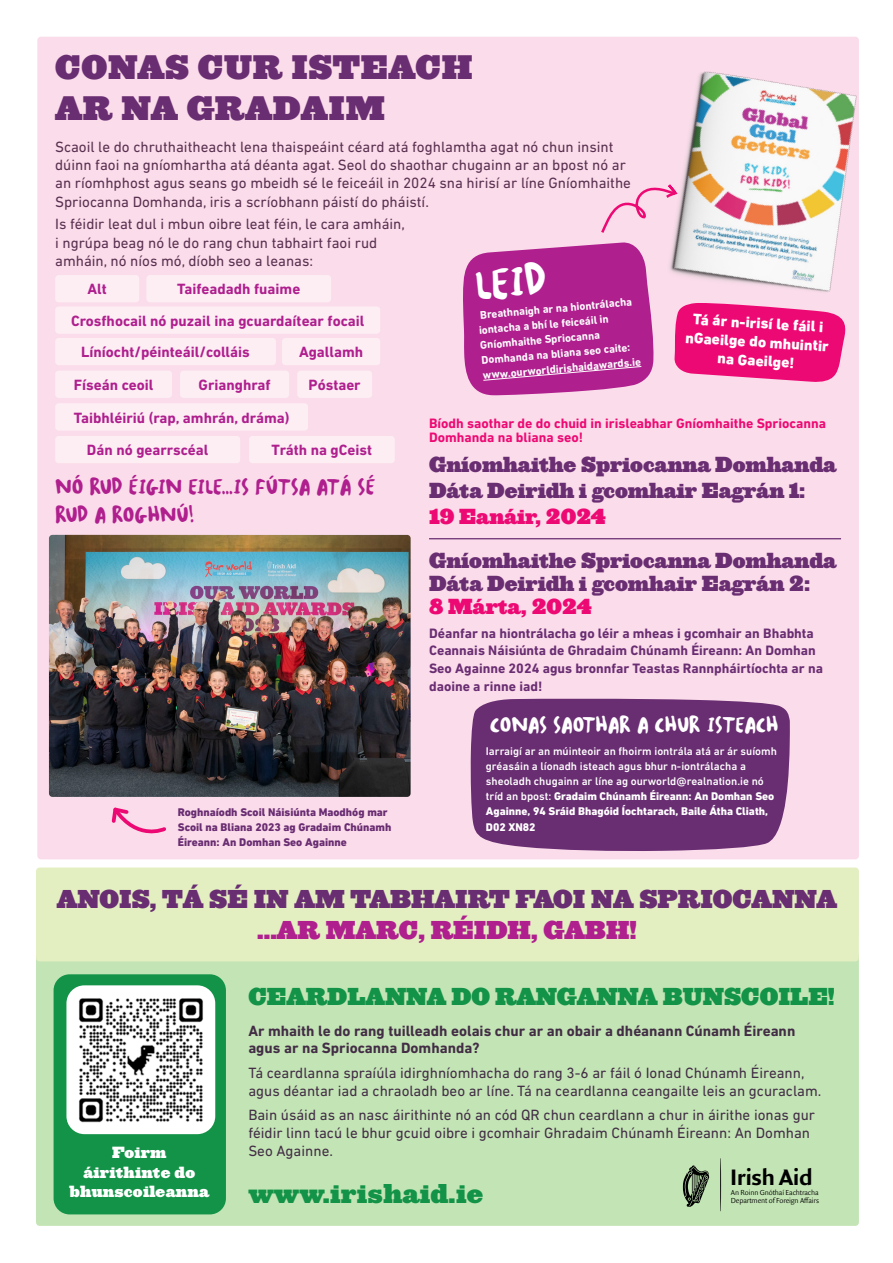
<style>
.page{position:relative;width:893px;height:1263px;background:#fff}
.page>*{position:absolute;margin:0;border:0;box-sizing:border-box;transform-origin:0 0}
.t1{font:45.3px "Stanton ICG";color:#fff}
.t2{font:31.5px/40.3px "Ziggurat HTF Black";letter-spacing:.02em;color:#692d72}
.t3{font:25.2px "Ziggurat HTF Black";letter-spacing:.02em;color:#129347}
.t4{font:24px "Ziggurat HTF Black";color:#692d72}
.t5{font:24px "Ziggurat HTF Black";color:#af1f8e}
.t6{font:700 24px "Quadraat Sans Pro";letter-spacing:-.02em;color:#000}
.t7{font:22.65px/27.2px "Stanton ICG";color:#af1f8e}
.t8{font:22.65px "Ziggurat HTF Black";color:#129347}
.t9{font:22.65px "Stanton ICG";color:#fff}
.t10{font:20.1px/26.2px "Ziggurat HTF Black";color:#692d72}
.t11{font:20.1px "Ziggurat HTF Black";color:#ed0973}
.t12{font:800 15.45px/18.8px "DIN Next LT Pro";color:#fff;text-align:center}
.t13{font:15.15px/18.1px "DIN Next LT Pro";color:#593050}
.t14{font:15.15px/17.7px "DIN Next LT Pro";color:#422d45}
.t15{font:700 15.15px/32.7px "DIN Next LT Pro";color:#af1f8e}
.t16{font:700 15.15px/17.7px "DIN Next LT Pro";color:#422d45}
.t17{font:15px/19.5px "Ziggurat HTF Black";letter-spacing:.02em;color:#fff;text-align:center}
.t18{font:700 13.8px/17.7px "DIN Next LT Pro";color:#692d72}
.t19{font:700 13.8px/13.8px "DIN Next LT Pro";color:#ed0973}
.t20{font:500 11.4px/15.1px "DIN Next LT Pro";color:#fff}
.t21{font:700 11.4px/15.1px "DIN Next LT Pro";color:#fff}
.t22{font:800 11.4px/15.1px "DIN Next LT Pro";color:#692d72}
.t23{font:300 7.8px/8.2px "Quadraat Sans Pro";letter-spacing:-.015em;color:#000}
.s1{font-weight:800}
</style>
<div class="page">
<div style="left:37px;top:37px;width:822px;height:822px;background:#fbdcea;border-radius:4px"></div>
<div style="left:36px;top:952px;width:823px;height:274px;background:#c3e4b5;border-radius:4px"></div>
<div style="left:36px;top:867px;width:823px;height:94px;background:#e3eec1;border-radius:4px"></div>
<img style="left:669px;top:71px;width:188px;height:221px">
<img style="left:49px;top:535px;width:362px;height:262px">
<svg style="left:111px;top:807px;width:55px;height:27px"></svg>
<hr style="left:429px;top:538px;width:412px;height:1px;background:#692d72">
<div style="left:55px;top:275px;width:84px;height:27px;background:#fdeef4;border-radius:4px"></div>
<div style="left:249px;top:436px;width:146px;height:27px;background:#fdeef4;border-radius:4px"></div>
<div style="left:146px;top:275px;width:185px;height:27px;background:#fdeef4;border-radius:4px"></div>
<div style="left:297px;top:371px;width:75px;height:27px;background:#fdeef4;border-radius:4px"></div>
<div style="left:180px;top:371px;width:109px;height:27px;background:#fdeef4;border-radius:4px"></div>
<div style="left:55px;top:436px;width:185px;height:27px;background:#fdeef4;border-radius:4px"></div>
<div style="left:55px;top:371px;width:117px;height:27px;background:#fdeef4;border-radius:4px"></div>
<div style="left:55px;top:403px;width:253px;height:28px;background:#fdeef4;border-radius:4px"></div>
<div style="left:282px;top:338px;width:98px;height:27px;background:#fdeef4;border-radius:4px"></div>
<div style="left:55px;top:306px;width:325px;height:28px;background:#fdeef4;border-radius:4px"></div>
<div style="left:55px;top:338px;width:221px;height:27px;background:#fdeef4;border-radius:4px"></div>
<div style="left:470px;top:698px;width:320px;height:153px;background:#692d72"></div>
<svg style="left:674px;top:303px;width:172px;height:79px;background:#ee2784"></svg>
<svg style="left:720px;top:1158px;width:1px;height:53px"></svg>
<svg style="left:683px;top:1165px;width:26px;height:42px"></svg>
<svg style="left:463px;top:242px;width:191px;height:153px;background:#b73397"></svg>
<svg style="left:601px;top:182px;width:78px;height:54px"></svg>
<div style="left:54px;top:974px;width:172px;height:240px;background:#129347;border-radius:16px"></div>
<img style="left:66px;top:985px;width:149px;height:149px">
<h2 class="t2" style="left:55px;top:48px;width:419px">CONAS CUR ISTEACH<br>AR NA GRADAIM</h2>
<p class="t13" style="left:55px;top:138px;width:577px">Scaoil le do chruthaitheacht lena thaispeáint céard atá foghlamtha agat nó chun insint dúinn faoi na gníomhartha atá déanta agat. Seol do shaothar chugainn ar an bpost nó ar an ríomhphost agus seans go mbeidh sé le feiceáil in 2024 sna hirisí ar líne Gníomhaithe Spriocanna Domhanda, iris a scríobhann páistí do pháistí.</p>
<p class="t13" style="left:55px;top:215px;width:351px">Is féidir leat dul i mbun oibre leat féin, le cara amháin, i ngrúpa beag nó le do rang chun tabhairt faoi rud amháin, nó níos mó, díobh seo a leanas:</p>
<h1 class="t1" style="left:473px;top:258px;width:73px;rotate:-5deg">LEID</h1>
<p class="t21" style="left:477px;top:307px;width:160px;rotate:-5deg">Breathnaigh ar na hiontrálacha iontacha a bhí le feiceáil in<br>Gníomhaithe Spriocanna<br>Domhanda na bliana seo caite: www.ourworldirishaidawards.ie</p>
<p class="t15" style="left:88px;top:273px;width:21px">Alt</p>
<p class="t15" style="left:177px;top:273px;width:125px">Taifeadadh fuaime</p>
<p class="t12" style="left:687px;top:310px;width:145px;rotate:3deg">Tá ár n‑irisí le fáil i nGaeilge do mhuintir na Gaeilge!</p>
<p class="t15" style="left:81px;top:305px;width:285px;line-height:31.5px;text-indent:-10px">Crosfhocail nó puzail ina gcuardaítear focail<br>Líníocht/péinteáil/colláis</p>
<p class="t15" style="left:299px;top:336px;width:66px">Agallamh</p>
<p class="t15" style="left:74px;top:368px;width:217px">Físeán ceoil<br>Taibhléiriú (rap, amhrán, dráma)</p>
<p class="t15" style="left:199px;top:368px;width:74px">Grianghraf</p>
<p class="t15" style="left:309px;top:368px;width:54px">Póstaer</p>
<p class="t19" style="left:429px;top:417px;width:398px">Bíodh saothar de do chuid in irisleabhar Gníomhaithe Spriocanna<br>Domhanda na bliana seo!</p>
<h3 class="t10" style="left:429px;top:451px;width:409px">Gníomhaithe Spriocanna Domhanda<br>Dáta Deiridh i gcomhair Eagrán 1:</h3>
<h3 class="t11" style="left:429px;top:504px;width:179px">19 Eanáir, 2024</h3>
<h3 class="t10" style="left:429px;top:550px;width:409px;line-height:22.6px">Gníomhaithe Spriocanna Domhanda<br>Dáta Deiridh i gcomhair Eagrán 2:</h3>
<h3 class="t11" style="left:429px;top:593px;width:165px">8 Márta, 2024</h3>
<p class="t15" style="left:87px;top:434px;width:123px">Dán nó gearrscéal</p>
<p class="t15" style="left:272px;top:434px;width:102px">Tráth na gCeist</p>
<h3 class="t7" style="left:55px;top:474px;width:322px">NÓ RUD ÉIGIN EILE...IS FÚTSA ATÁ SÉ<br>RUD A ROGHNÚ!</h3>
<p class="t18" style="left:429px;top:624px;width:395px">Déanfar na hiontrálacha go léir a mheas i gcomhair an Bhabhta Ceannais Náisiúnta de Ghradaim Chúnamh Éireann: An Domhan Seo Againne 2024 agus bronnfar Teastas Rannpháirtíochta ar na daoine a rinne iad!</p>
<p class="t22" style="left:178px;top:804px;width:215px">Roghnaíodh Scoil Náisiúnta Maodhóg mar<br>Scoil na Bliana 2023 ag Gradaim Chúnamh<br>Éireann: An Domhan Seo Againne</p>
<h3 class="t9" style="left:490px;top:711px;width:290px">CONAS SAOTHAR A CHUR ISTEACH</h3>
<p class="t20" style="left:486px;top:743px;width:293px">Iarraigí ar an múinteoir an fhoirm iontrála atá ar ár suíomh gréasáin a líonadh isteach agus bhur n-iontrálacha a sheoladh chugainn ar líne ag ourworld@realnation.ie nó tríd an bpost: <span class="s1">Gradaim Chúnamh Éireann: An Domhan Seo Againne, 94 Sráid Bhagóid Íochtarach, Baile Átha Cliath, D02 XN82</span></p>
<h3 class="t4" style="left:57px;top:883px;width:781px">ANOIS, TÁ SÉ IN AM TABHAIRT FAOI NA SPRIOCANNA</h3>
<h3 class="t5" style="left:257px;top:915px;width:381px">…AR MARC, RÉIDH, GABH!</h3>
<p class="t17" style="left:69px;top:1143px;width:141px">Foirm áirithinte do bhunscoileanna</p>
<h3 class="t8" style="left:248px;top:981px;width:588px">CEARDLANNA DO RANGANNA BUNSCOILE!</h3>
<p class="t16" style="left:248px;top:1021px;width:548px">Ar mhaith le do rang tuilleadh eolais chur ar an obair a dhéanann Cúnamh Éireann agus ar na Spriocanna Domhanda?</p>
<p class="t14" style="left:248px;top:1064px;width:575px">Tá ceardlanna spraíúla idirghníomhacha do rang 3-6 ar fáil ó Ionad Chúnamh Éireann, agus déantar iad a chraoladh beo ar líne. Tá na ceardlanna ceangailte leis an gcuraclam.</p>
<p class="t14" style="left:248px;top:1106px;width:568px">Bain úsáid as an nasc áirithinte nó an cód QR chun ceardlann a chur in áirithe ionas gur féidir linn tacú le bhur gcuid oibre i gcomhair Ghradaim Chúnamh Éireann: An Domhan<br>Seo Againne.</p>
<h3 class="t3" style="left:248px;top:1177px;width:236px">www.irishaid.ie</h3>
<h3 class="t6" style="left:730px;top:1159px;width:84px">Irish Aid</h3>
<p class="t23" style="left:731px;top:1188px;width:90px">An Roinn Gnóthaí Eachtracha<br>Department of Foreign A airs</p>
</div>
